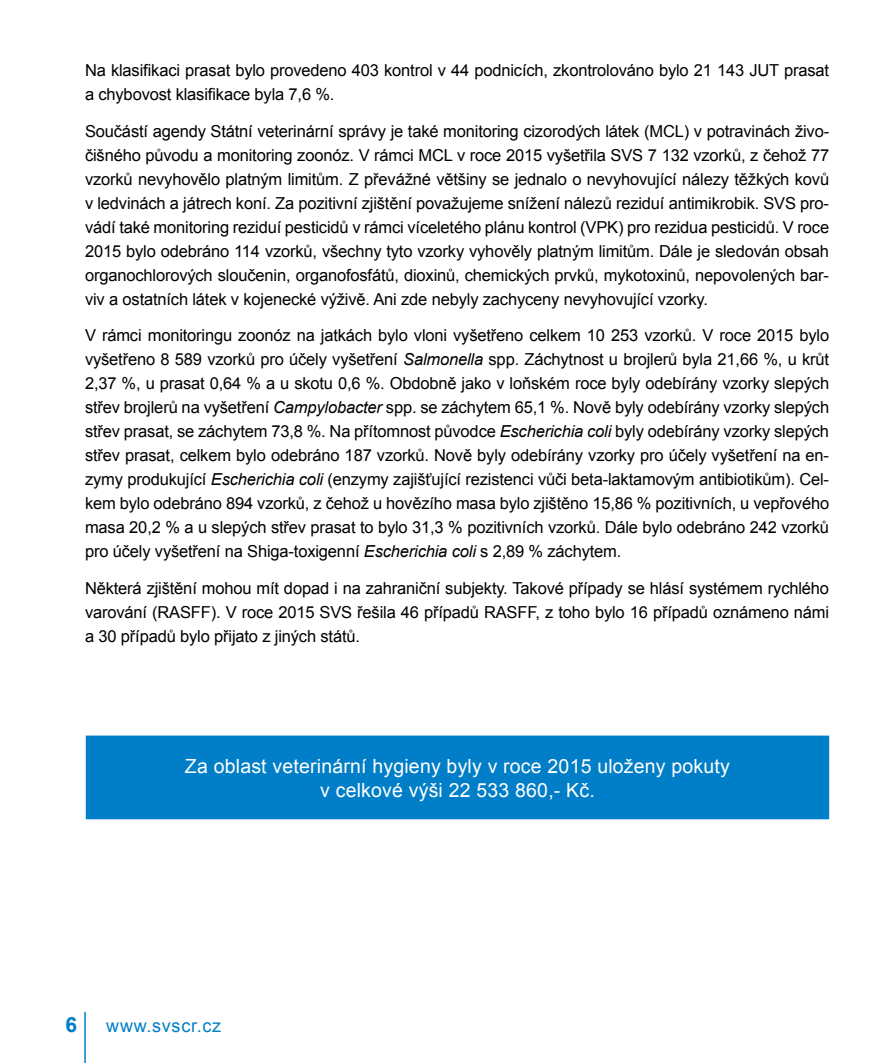
<style>
.page{position:relative;width:893px;height:1063px;background:#fff}
.page>*{position:absolute;margin:0;border:0;box-sizing:border-box;transform-origin:0 0}
.t1{font:700 21px "Arial";color:#007ec7}
.t2{font:19.5px/24px "Arial";letter-spacing:.01em;color:#fff;text-align:center}
.t3{font:18px "Arial";letter-spacing:.04em;color:#007ec7}
.t4{font:16.5px/24px "Arial";letter-spacing:-.01em;color:#000;text-align:justify}
.s1{font-style:italic}
</style>
<div class="page">
<hr style="left:84px;top:1012px;width:2px;height:51px;background:#007ec7">
<div style="left:87px;top:736px;width:741px;height:83px;background:#007ec7"></div>
<p class="t4" style="left:85px;top:58px;width:746px">Na klasifikaci prasat bylo provedeno 403 kontrol v 44 podnicích, zkontrolováno bylo 21 143 JUT prasat a chybovost klasifikace byla 7,6 %.</p>
<p class="t4" style="left:85px;top:119px;width:746px">Součástí agendy Státní veterinární správy je také monitoring cizorodých látek (MCL) v potravinách živo&shy;čišného původu a monitoring zoonóz. V rámci MCL v roce 2015 vyšetřila SVS 7 132 vzorků, z čehož 77 vzorků nevyhovělo platným limitům. Z převážné většiny se jednalo o nevyhovující nálezy těžkých kovů v ledvinách a játrech koní. Za pozitivní zjištění považujeme snížení nálezů reziduí antimikrobik. SVS pro&shy;vádí také monitoring reziduí pesticidů v rámci víceletého plánu kontrol (VPK) pro rezidua pesticidů. V roce 2015 bylo odebráno 114 vzorků, všechny tyto vzorky vyhověly platným limitům. Dále je sledován obsah organochlorových sloučenin, organofosfátů, dioxinů, chemických prvků, mykotoxinů, nepovolených bar&shy;viv a ostatních látek v kojenecké výživě. Ani zde nebyly zachyceny nevyhovující vzorky.</p>
<p class="t4" style="left:85px;top:324px;width:746px">V rámci monitoringu zoonóz na jatkách bylo vloni vyšetřeno celkem 10 253 vzorků. V roce 2015 bylo vyšetřeno 8 589 vzorků pro účely vyšetření <span class="s1">Salmonella</span> spp. Záchytnost u brojlerů byla 21,66 %, u krůt 2,37 %, u prasat 0,64 % a u skotu 0,6 %. Obdobně jako v loňském roce byly odebírány vzorky slepých střev brojlerů na vyšetření <span class="s1">Campylobacter</span> spp. se záchytem 65,1 %. Nově byly odebírány vzorky slepých střev prasat, se záchytem 73,8 %. Na přítomnost původce <span class="s1">Escherichia coli</span> byly odebírány vzorky slepých střev prasat, celkem bylo odebráno 187 vzorků. Nově byly odebírány vzorky pro účely vyšetření na en&shy;zymy produkující <span class="s1">Escherichia coli</span> (enzymy zajišťující rezistenci vůči beta-laktamovým antibiotikům). Cel&shy;kem bylo odebráno 894 vzorků, z čehož u hovězího masa bylo zjištěno 15,86 % pozitivních, u vepřového masa 20,2 % a u slepých střev prasat to bylo 31,3 % pozitivních vzorků. Dále bylo odebráno 242 vzorků pro účely vyšetření na Shiga-toxigenní <span class="s1">Escherichia coli</span> s 2,89 % záchytem.</p>
<p class="t4" style="left:85px;top:577px;width:746px">Některá zjištění mohou mít dopad i na zahraniční subjekty. Takové případy se hlásí systémem rychlého varování (RASFF). V roce 2015 SVS řešila 46 případů RASFF, z toho bylo 16 případů oznámeno námi a 30 případů bylo přijato z jiných států.</p>
<p class="t2" style="left:185px;top:754px;width:546px">Za oblast veterinární hygieny byly v roce 2015 uloženy pokuty v celkové výši 22 533 860,- Kč.</p>
<p class="t1" style="left:66px;top:1010px;width:13px">6</p>
<p class="t3" style="left:106px;top:1014px;width:116px">www.svscr.cz</p>
</div>
